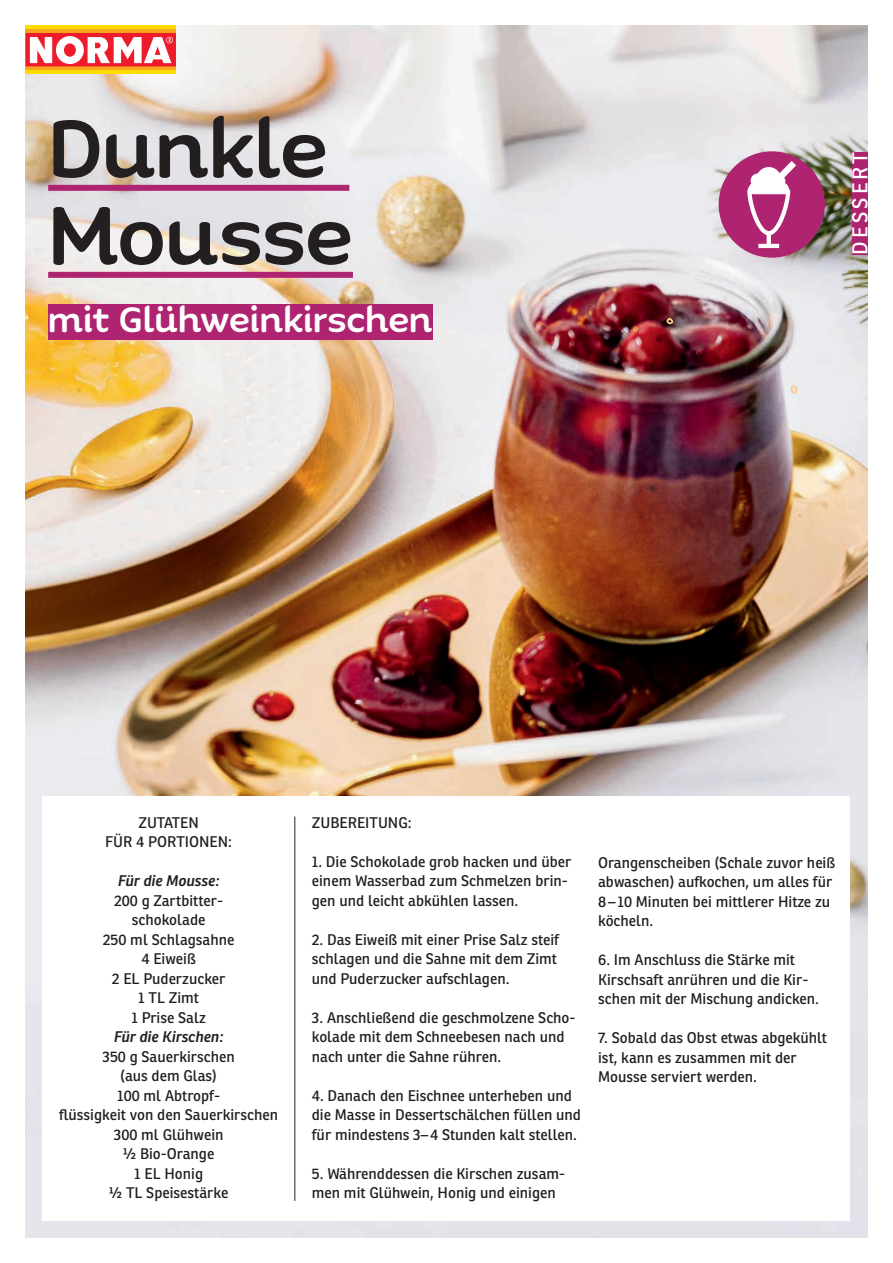
<style>
.page{position:relative;width:893px;height:1263px;background:#fff}
.page>*{position:absolute;margin:0;border:0;box-sizing:border-box;transform-origin:0 0}
.t1{font:500 90px/87px "Quenda";letter-spacing:-.015em;color:#231f20}
.t2{font:500 39px "Quenda";letter-spacing:-.01em;color:#fff}
.t3{font:21px "Ronnia";letter-spacing:.15em;color:#fff}
.t4{font:15px/19.5px "Ronnia";color:#231f20}
.t5{font:italic 600 15px "Ronnia";color:#231f20}
</style>
<div class="page">
<img style="left:26px;top:26px;width:841px;height:1211px">
<div style="left:43px;top:796px;width:807px;height:424px;background:#fff"></div>
<svg style="left:790px;top:385px;width:8px;height:9px"></svg>
<svg style="left:666px;top:318px;width:7px;height:6px"></svg>
<div style="left:852px;top:152px;width:15px;height:103px;background:#af2470"></div>
<div style="left:719px;top:151px;width:106px;height:107px;background:#af2470;border-radius:50%"></div>
<svg style="left:747px;top:161px;width:49px;height:87px"></svg>
<div style="left:48px;top:185px;width:301px;height:6px;background:#af2470"></div>
<div style="left:48px;top:272px;width:305px;height:6px;background:#af2470"></div>
<div style="left:48px;top:304px;width:385px;height:36px;background:#af2470"></div>
<hr style="left:294px;top:816px;width:1px;height:385px;background:#231f20">
<div style="left:26px;top:26px;width:150px;height:48px;background:#ffdc01"></div>
<div style="left:26px;top:29px;width:150px;height:41px;background:linear-gradient(to right,#f9a51b,#f9a51b)"></div>
<div style="left:26px;top:33px;width:150px;height:33px;background:#ee1b2d"></div>
<svg style="left:30px;top:36px;width:143px;height:28px"></svg>
<h1 class="t1" style="left:48px;top:108px;width:306px">Dunkle<br>Mousse</h1>
<h2 class="t2" style="left:48px;top:296px;width:386px">mit Glühweinkirschen</h2>
<h3 class="t3" style="left:847px;top:255px;width:104px;rotate:-90deg">DESSERT</h3>
<p class="t4" style="left:105px;top:813px;width:128px;text-align:center">ZUTATEN<br>FÜR 4 PORTIONEN:</p>
<p class="t5" style="left:118px;top:871px;width:103px">Für die Mousse:</p>
<p class="t4" style="left:103px;top:891px;width:133px;text-align:center">200 g Zartbitter&shy;schokolade<br>250 ml Schlagsahne<br>4 Eiweiß<br>2 EL Puderzucker<br>1 TL Zimt<br>1 Prise Salz</p>
<p class="t5" style="left:114px;top:1027px;width:111px">Für die Kirschen:</p>
<p class="t4" style="left:59px;top:1047px;width:221px;text-align:center">350 g Sauerkirschen<br>(aus dem Glas)<br>100 ml Abtropf-<br>flüssigkeit von den Sauerkirschen<br>300 ml Glühwein<br>½ Bio-Orange<br>1 EL Honig<br>½ TL Speisestärke</p>
<p class="t4" style="left:312px;top:813px;width:101px">ZUBEREITUNG:</p>
<p class="t4" style="left:312px;top:852px;width:261px">1. Die Schokolade grob hacken und über einem Wasserbad zum Schmelzen brin&shy;gen und leicht abkühlen lassen.</p>
<p class="t4" style="left:312px;top:930px;width:249px">2. Das Eiweiß mit einer Prise Salz steif schlagen und die Sahne mit dem Zimt und Puderzucker aufschlagen.</p>
<p class="t4" style="left:312px;top:1008px;width:265px">3. Anschließend die geschmolzene Scho&shy;kolade mit dem Schneebesen nach und nach unter die Sahne rühren.</p>
<p class="t4" style="left:312px;top:1086px;width:271px">4. Danach den Eischnee unterheben und die Masse in Dessertschälchen füllen und für mindestens 3–4 Stunden kalt stellen.</p>
<p class="t4" style="left:312px;top:1164px;width:255px">5. Währenddessen die Kirschen zusam&shy;men mit Glühwein, Honig und einigen</p>
<p class="t4" style="left:598px;top:852px;width:239px">Orangenscheiben (Schale zuvor heiß abwaschen) aufkochen, um alles für<br>8–10 Minuten bei mittlerer Hitze zu köcheln.</p>
<p class="t4" style="left:598px;top:950px;width:222px">6. Im Anschluss die Stärke mit<br>Kirschsaft anrühren und die Kir&shy;schen mit der Mischung andicken.</p>
<p class="t4" style="left:598px;top:1028px;width:231px">7. Sobald das Obst etwas abgekühlt ist, kann es zusammen mit der<br>Mousse serviert werden.</p>
</div>
